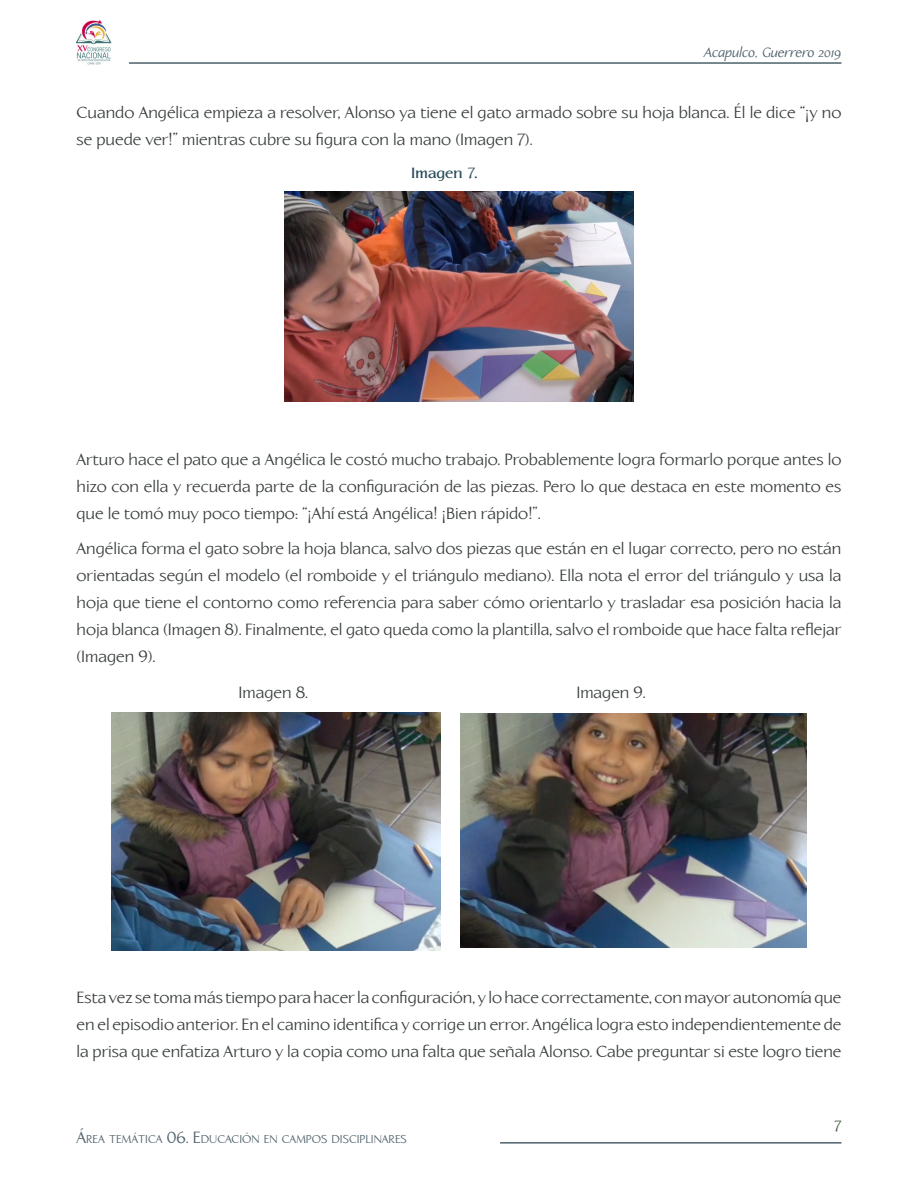
<style>
.page{position:relative;width:918px;height:1188px;background:#fff}
.page>*{position:absolute;margin:0;border:0;box-sizing:border-box;transform-origin:0 0}
.parrafo_general{font:16.5px/27px "Linotype Aperto";color:#383c3d;text-align:justify}
.PIES_DE_IMAGEN{font:700 15px "Linotype Aperto";letter-spacing:.005em;color:#294c5b}
.t1{font:15px "Linotype Aperto";color:#314a2c}
.t2{font:italic 13.5px "Linotype Aperto";color:#4d5f69}
.t3{font:11.55px "Linotype Aperto";color:#4d5f69}
.s1{font-size:16.5px}
</style>
<div class="page">
<hr style="left:500px;top:1142px;width:341px;height:2px;background:#4d626c">
<hr style="left:129px;top:62px;width:712px;height:2px;background:#4d626c">
<img style="left:77px;top:20px;width:34px;height:45px">
<img style="left:284px;top:191px;width:350px;height:211px">
<img style="left:111px;top:712px;width:329px;height:238px">
<img style="left:461px;top:713px;width:346px;height:234px">
<p class="t2" style="left:704px;top:44px;width:139px">Acapulco, Guerrero 2019</p>
<p class="parrafo_general" style="left:77px;top:100px;width:766px">Cuando Angélica empieza a resolver, Alonso ya tiene el gato armado sobre su hoja blanca. Él le dice “¡y no se puede ver!” mientras cubre su figura con la mano (Imagen 7).</p>
<p class="PIES_DE_IMAGEN" style="left:411px;top:164px;width:68px">Imagen 7.</p>
<p class="parrafo_general" style="left:77px;top:446px;width:766px">Arturo hace el pato que a Angélica le costó mucho trabajo. Probablemente logra formarlo porque antes lo hizo con ella y recuerda parte de la configuración de las piezas. Pero lo que destaca en este momento es que le tomó muy poco tiempo: “¡Ahí está Angélica! ¡Bien rápido!”.</p>
<p class="parrafo_general" style="left:77px;top:536px;width:766px">Angélica forma el gato sobre la hoja blanca, salvo dos piezas que están en el lugar correcto, pero no están orientadas según el modelo (el romboide y el triángulo mediano). Ella nota el error del triángulo y usa la hoja que tiene el contorno como referencia para saber cómo orientarlo y trasladar esa posición hacia la hoja blanca (Imagen 8). Finalmente, el gato queda como la plantilla, salvo el romboide que hace falta reflejar (Imagen 9).</p>
<p class="parrafo_general" style="left:239px;top:679px;width:71px">Imagen 8.</p>
<p class="parrafo_general" style="left:576px;top:679px;width:71px">Imagen 9.</p>
<p class="parrafo_general" style="left:77px;top:985px;width:766px">Esta vez se toma más tiempo para hacer la configuración, y lo hace correctamente, con mayor autonomía que en el episodio anterior. En el camino identifica y corrige un error. Angélica logra esto independientemente de la prisa que enfatiza Arturo y la copia como una falta que señala Alonso. Cabe preguntar si este logro tiene</p>
<p class="t3" style="left:77px;top:1132px;width:332px"><span class="s1">Á</span>REA TEMÁTICA <span class="s1">06. E</span>DUCACIÓN EN CAMPOS DISCIPLINARES</p>
<p class="t1" style="left:835px;top:1117px;width:8px">7</p>
</div>
